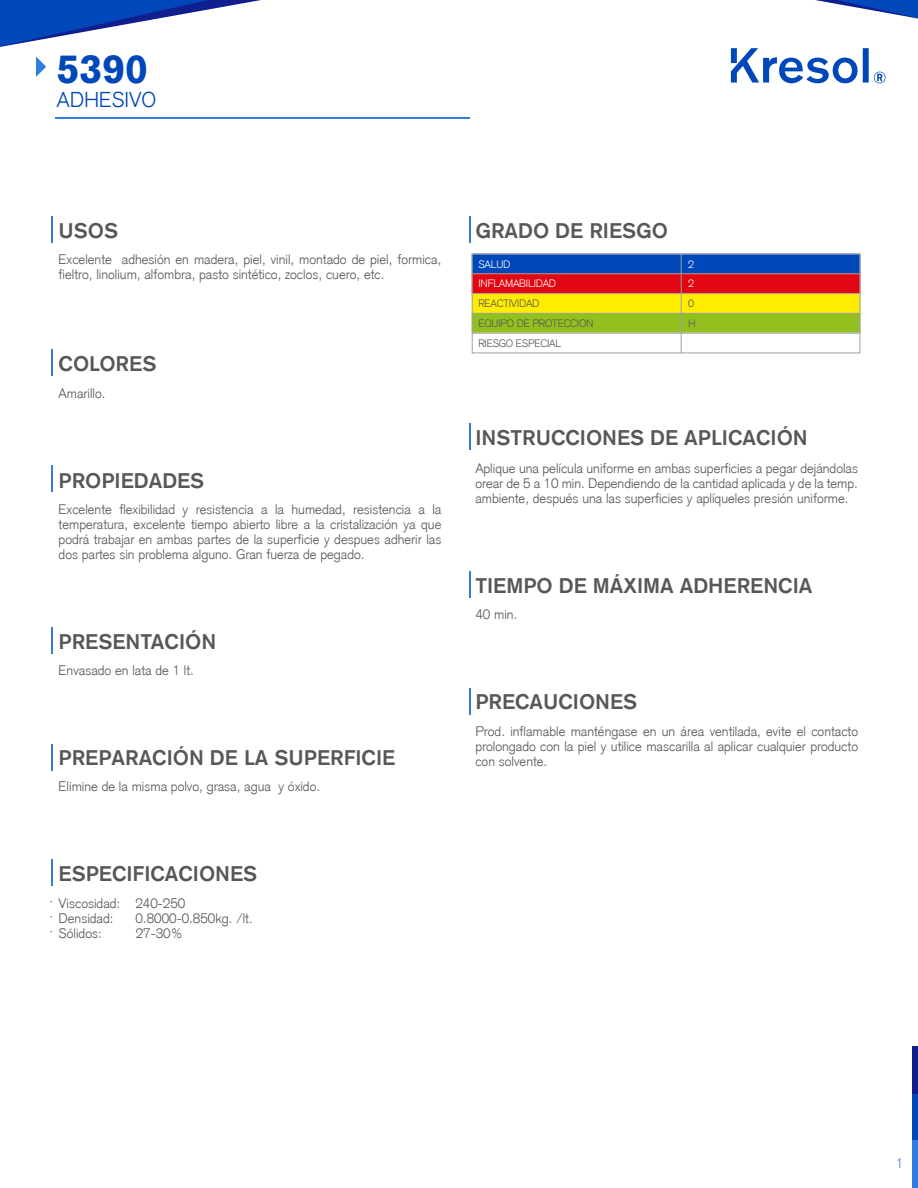
<style>
.page{position:relative;width:918px;height:1188px;background:#fff}
.page>*{position:absolute;margin:0;border:0;box-sizing:border-box;transform-origin:0 0}
.t1{font:700 40.5px "Akzidenz Grotesk BQ";color:#0047ba}
.t2{font:500 21px "Akzidenz Grotesk BQ";color:#575756}
.t3{font:300 21px "Akzidenz Grotesk";color:#0047ba}
.t4{font:300 13.5px/15px "Akzidenz Grotesk";color:#575756;text-align:justify}
.t5{font:300 13.5px/15px "Akzidenz Grotesk";color:#3c76ba;text-align:justify}
.t6{font:300 13.5px "Akzidenz Grotesk";color:#2f7de1}
.t7{font:300 10.5px/19.8px "Akzidenz Grotesk";letter-spacing:-.02em;color:#585856}
.t8{font:300 10.5px/19.8px "Akzidenz Grotesk";letter-spacing:-.02em;color:#fff}
</style>
<div class="page">
<svg style="left:0;top:0;width:261px;height:47px"></svg>
<div style="left:912px;top:1094px;width:6px;height:47px;background:#0047ba"></div>
<div style="left:912px;top:1141px;width:6px;height:47px;background:#2f7de1"></div>
<div style="left:912px;top:1047px;width:6px;height:47px;background:#101e8e"></div>
<svg style="left:815px;top:0;width:103px;height:19px"></svg>
<svg style="left:874px;top:72px;width:12px;height:11px"></svg>
<div style="left:863px;top:48px;width:6px;height:35px;background:#0047ba"></div>
<svg style="left:731px;top:48px;width:127px;height:35px"></svg>
<hr style="left:51px;top:350px;width:2px;height:26px;background:#2f7de1">
<hr style="left:51px;top:465px;width:2px;height:27px;background:#2f7de1">
<hr style="left:51px;top:744px;width:2px;height:27px;background:#2f7de1">
<hr style="left:51px;top:859px;width:2px;height:27px;background:#2f7de1">
<hr style="left:469px;top:689px;width:2px;height:26px;background:#2f7de1">
<hr style="left:469px;top:572px;width:2px;height:26px;background:#2f7de1">
<hr style="left:469px;top:423px;width:2px;height:27px;background:#2f7de1">
<hr style="left:469px;top:216px;width:2px;height:27px;background:#2f7de1">
<hr style="left:51px;top:216px;width:2px;height:27px;background:#2f7de1">
<hr style="left:51px;top:627px;width:2px;height:27px;background:#2f7de1">
<svg style="left:36px;top:57px;width:10px;height:20px"></svg>
<hr style="left:55px;top:117px;width:415px;height:2px;background:#2f7de1">
<div style="left:472px;top:254px;width:388px;height:20px;background:#0047ba"></div>
<div style="left:472px;top:274px;width:388px;height:20px;background:#e20613"></div>
<div style="left:472px;top:273px;width:388px;height:21px;border:1px solid #e20613"></div>
<div style="left:472px;top:294px;width:388px;height:19px;background:#ffec00"></div>
<div style="left:472px;top:293px;width:388px;height:21px;border:1px solid #ffec00"></div>
<div style="left:472px;top:313px;width:388px;height:20px;background:#93c01f"></div>
<div style="left:472px;top:313px;width:388px;height:20px;border:1px solid #93c01f"></div>
<hr style="left:681px;top:254px;width:1px;height:99px;background:#9ea1a3">
<div style="left:472px;top:254px;width:388px;height:99px;border:1px solid #9ea1a3"></div>
<hr style="left:472px;top:273px;width:388px;height:1px;background:#9ea1a3">
<hr style="left:472px;top:313px;width:388px;height:1px;background:#9ea1a3">
<hr style="left:472px;top:333px;width:388px;height:1px;background:#9ea1a3">
<hr style="left:472px;top:293px;width:388px;height:1px;background:#9ea1a3">
<h1 class="t1" style="left:57px;top:45px;width:93px">5390</h1>
<h2 class="t3" style="left:57px;top:87px;width:101px">ADHESIVO</h2>
<h2 class="t2" style="left:59px;top:217px;width:61px">USOS</h2>
<p class="t4" style="left:59px;top:252px;width:384px">Excelente adhesión en madera, piel, vinil, montado de piel, formica, fieltro, linolium, alfombra, pasto sintético, zoclos, cuero, etc.</p>
<h2 class="t2" style="left:59px;top:351px;width:99px">COLORES</h2>
<p class="t4" style="left:59px;top:386px;width:49px">Amarillo.</p>
<h2 class="t2" style="left:59px;top:467px;width:147px">PROPIEDADES</h2>
<p class="t4" style="left:59px;top:502px;width:384px">Excelente flexibilidad y resistencia a la humedad, resistencia a la temperatura, excelente tiempo abierto libre a la cristalización ya que podrá trabajar en ambas partes de la superficie y despues adherir las dos partes sin problema alguno. Gran fuerza de pegado.</p>
<h2 class="t2" style="left:59px;top:629px;width:159px">PRESENTACIÓN</h2>
<p class="t4" style="left:59px;top:663px;width:137px">Envasado en lata de 1 lt.</p>
<h2 class="t2" style="left:59px;top:745px;width:338px">PREPARACIÓN DE LA SUPERFICIE</h2>
<p class="t4" style="left:59px;top:779px;width:263px">Elimine de la misma polvo, grasa, agua y óxido.</p>
<h2 class="t2" style="left:59px;top:861px;width:200px">ESPECIFICACIONES</h2>
<p class="t4" style="left:59px;top:896px;width:128px">Viscosidad: 240-250<br>Densidad:</p>
<p class="t5" style="left:50px;top:894px;width:5px">· · ·</p>
<p class="t4" style="left:135px;top:911px;width:119px">0.8000-0.850kg. /lt.</p>
<p class="t4" style="left:59px;top:926px;width:45px">Sólidos:</p>
<p class="t4" style="left:136px;top:926px;width:49px">27-30%</p>
<h2 class="t2" style="left:475px;top:217px;width:194px">GRADO DE RIESGO</h2>
<p class="t8" style="left:478px;top:254px;width:79px">SALUD<br>INFLAMABILIDAD</p>
<p class="t7" style="left:478px;top:294px;width:117px">REACTIVIDAD<br>EQUIPO DE PROTECCION<br>RIESGO ESPECIAL</p>
<p class="t8" style="left:688px;top:254px;width:7px">2<br>2</p>
<p class="t7" style="left:688px;top:294px;width:9px">0<br>H</p>
<h2 class="t2" style="left:475px;top:425px;width:334px">INSTRUCCIONES DE APLICACIÓN</h2>
<p class="t4" style="left:475px;top:461px;width:384px">Aplique una película uniforme en ambas superficies a pegar dejándolas orear de 5 a 10 min. Dependiendo de la cantidad aplicada y de la temp. ambiente, después una las superficies y aplíqueles presión uniforme.</p>
<h2 class="t2" style="left:475px;top:573px;width:339px">TIEMPO DE MÁXIMA ADHERENCIA</h2>
<p class="t4" style="left:475px;top:607px;width:44px">40 min.</p>
<h2 class="t2" style="left:475px;top:689px;width:163px">PRECAUCIONES</h2>
<p class="t4" style="left:475px;top:723px;width:384px">Prod. inflamable manténgase en un área ventilada, evite el contacto prolongado con la piel y utilice mascarilla al aplicar cualquier producto con solvente.</p>
<p class="t6" style="left:896px;top:1156px;width:9px">1</p>
</div>
